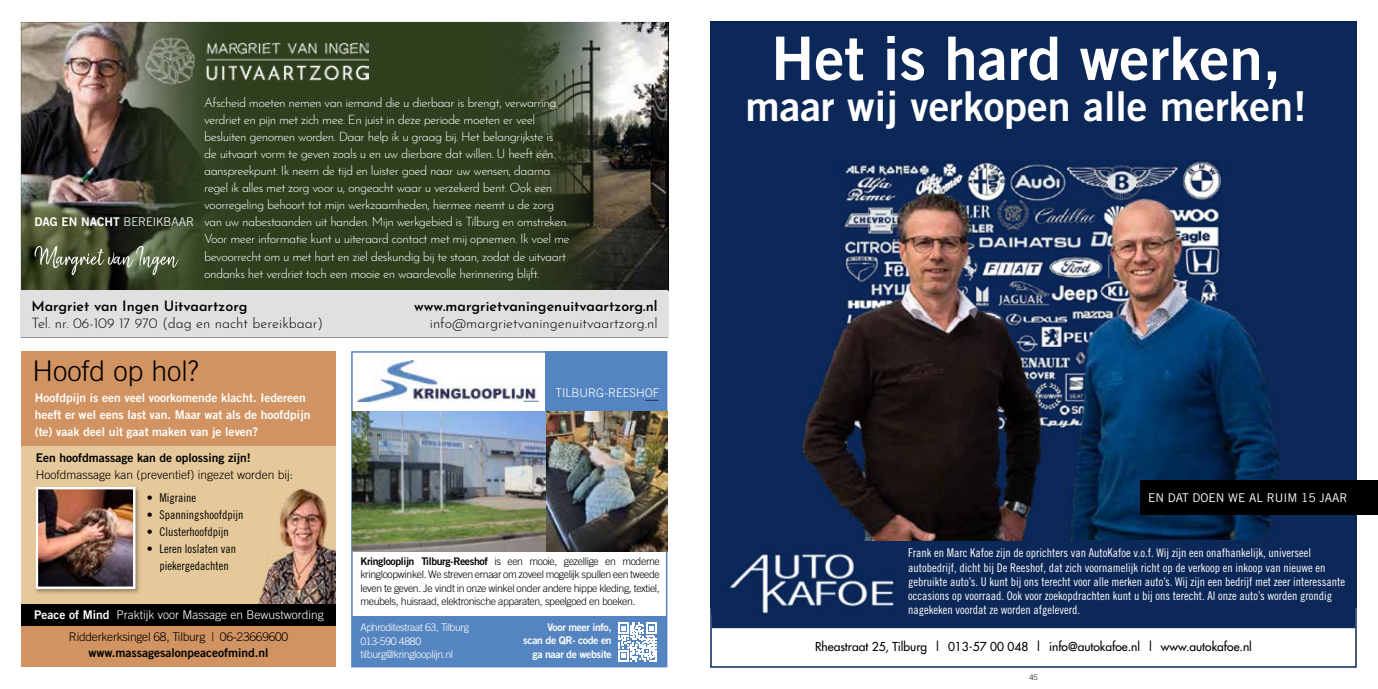
<style>
.page{position:relative;width:1378px;height:689px;background:#fff}
.page>*{position:absolute;margin:0;border:0;box-sizing:border-box;transform-origin:0 0}
.t1{font:60px "Trade Gothic LT Std Bd 2";color:#fff}
.t2{font:41.25px "Trade Gothic LT Std Bd 2";color:#fff}
.t3{font:300 28.5px "Trade Gothic LT Std";color:#000}
.t4{font:300 14.25px "Josefin Sans";color:#000}
.t5{font:600 14.25px "Josefin Sans";color:#000}
.t6{font:300 12.75px/17px "Josefin Sans";letter-spacing:-.045em;color:#fff}
.t7{font:12px/14.2px "Trade Gothic LT Std Cn 18";color:#fff}
.t8{font:12px/17px "Trade Gothic LT Std Bd 2";color:#fff}
.t9{font:12px/17px "Trade Gothic LT Std Cn 18";color:#000;text-align:center}
.t10{font:12px "Futura LT";color:#000}
.t11{font:12px "Trade Gothic LT Std Bd 2";color:#000}
.t12{font:300 12px "Trade Gothic LT Std";color:#fff}
.t13{font:300 12px "Trade Gothic LT Std";color:#000}
.t14{font:300 12px "Trade Gothic LT Std";letter-spacing:-.02em;color:#000}
.t15{font:12px "Trade Gothic LT Std";color:#fff}
.t16{font:300 10.5px/13.5px "Trade Gothic LT Std";letter-spacing:-.035em;color:#000;text-align:justify}
.t17{font:300 10.5px/13.5px "Trade Gothic LT Std";letter-spacing:-.035em;color:#fff}
.t18{font:10.5px/13.5px "Trade Gothic LT Std Bd 2";letter-spacing:-.035em;color:#fff;text-align:right}
.t19{font:300 7.5px "Trade Gothic LT Std";color:#000}
.s1{font-family:"Trade Gothic LT Std";font-weight:300}
.s2{font-family:"Trade Gothic LT Std Bd 2";font-weight:400}
</style>
<div class="page">
<div style="left:21px;top:22px;width:647px;height:315px;background:#2f3f1e"></div>
<img style="left:21px;top:22px;width:188px;height:268px">
<img style="left:522px;top:22px;width:147px;height:268px">
<img style="left:145px;top:34px;width:223px;height:54px">
<div style="left:21px;top:290px;width:647px;height:47px;background:#e0e0e0"></div>
<svg style="left:34px;top:246px;width:145px;height:30px"></svg>
<div style="left:21px;top:351px;width:315px;height:314px;background:#e5c99a"></div>
<img style="left:257px;top:489px;width:79px;height:115px">
<div style="left:21px;top:351px;width:315px;height:95px;background:#d19361"></div>
<div style="left:21px;top:611px;width:315px;height:56px;background:#d19361"></div>
<img style="left:35px;top:487px;width:105px;height:107px">
<img style="left:39px;top:490px;width:93px;height:96px">
<div style="left:36px;top:487px;width:99px;height:102px;border:2px solid #fff"></div>
<div style="left:21px;top:604px;width:315px;height:21px;background:#000"></div>
<svg style="left:351px;top:351px;width:316px;height:316px"></svg>
<img style="left:357px;top:360px;width:181px;height:42px">
<div style="left:545px;top:352px;width:121px;height:60px;background:#5585c0"></div>
<img style="left:353px;top:412px;width:314px;height:140px">
<svg style="left:645px;top:400px;width:13px;height:1px"></svg>
<div style="left:352px;top:616px;width:314px;height:51px;background:#5585c0"></div>
<svg style="left:618px;top:622px;width:38px;height:39px"></svg>
<svg style="left:710px;top:608px;width:646px;height:60px"></svg>
<div style="left:712px;top:23px;width:643px;height:605px;background:#0c2858"></div>
<img style="left:712px;top:549px;width:188px;height:65px">
<img style="left:775px;top:179px;width:515px;height:361px">
<div style="left:1356px;top:480px;width:22px;height:34px;background:#000"></div>
<hr style="left:1355px;top:480px;width:1px;height:34px;background:#000">
<div style="left:1140px;top:480px;width:215px;height:34px;background:#000"></div>
<p class="t8" style="left:35px;top:213px;width:161px">DAG EN NACHT <span class="s1">BEREIKBAAR</span></p>
<p class="t6" style="left:204px;top:93px;width:367px">Afscheid moeten nemen van iemand die u dierbaar is brengt, verwarring, verdriet en pijn met zich mee. En juist in deze periode moeten er veel besluiten genomen worden. Daar help ik u graag bij. Het belangrijkste is<br>de uitvaart vorm te geven zoals u en uw dierbare dat willen. U heeft één aanspreekpunt. Ik neem de tijd en luister goed naar uw wensen, daarna regel ik alles met zorg voor u, ongeacht waar u verzekerd bent. Ook een voorregeling behoort tot mijn werkzaamheden, hiermee neemt u de zorg van uw nabestaanden uit handen. Mijn werkgebied is Tilburg en omstreken.<br>Voor meer informatie kunt u uiteraard contact met mij opnemen. Ik voel me bevoorrecht om u met hart en ziel deskundig bij te staan, zodat de uitvaart ondanks het verdriet toch een mooie en waardevolle herinnering blijft.</p>
<p class="t5" style="left:31px;top:293px;width:217px">Margriet van Ingen Uitvaartzorg</p>
<p class="t4" style="left:31px;top:311px;width:293px">Tel. nr. 06-109 17 970 (dag en nacht bereikbaar)</p>
<h3 class="t3" style="left:33px;top:354px;width:168px">Hoofd op hol?</h3>
<p class="t8" style="left:35px;top:389px;width:277px">Hoofdpijn is een veel voorkomende klacht. Iedereen heeft er wel eens last van. Maar wat als de hoofdpijn (te) vaak deel uit gaat maken van je leven?</p>
<p class="t11" style="left:36px;top:450px;width:216px">Een hoofdmassage kan de oplossing zijn!</p>
<p class="t13" style="left:36px;top:467px;width:259px">Hoofdmassage kan (preventief) ingezet worden bij:</p>
<p class="t9" style="left:147px;top:489px;width:51px">• Migraine</p>
<p class="t9" style="left:147px;top:506px;width:98px">• Spanningshoofdpijn</p>
<p class="t9" style="left:147px;top:523px;width:84px">• Clusterhoofdpijn</p>
<p class="t9" style="left:147px;top:540px;width:91px">• Leren loslaten van piekergedachten</p>
<p class="t12" style="left:34px;top:607px;width:291px"><span class="s2">Peace of Mind</span> Praktijk voor Massage en Bewustwording</p>
<p class="t14" style="left:69px;top:630px;width:221px">Ridderkerksingel 68, Tilburg | 06-23669600</p>
<p class="t11" style="left:89px;top:645px;width:182px">www.massagesalonpeaceofmind.nl</p>
<p class="t5" style="left:414px;top:293px;width:245px">www.margrietvaningenuitvaartzorg.nl</p>
<p class="t4" style="left:430px;top:311px;width:229px">info@margrietvaningenuitvaartzorg.nl</p>
<p class="t12" style="left:555px;top:386px;width:106px">TILBURG-REESHOF</p>
<p class="t16" style="left:360px;top:554px;width:301px"><span class="s2">Kringlooplijn Tilburg-Reeshof</span> is een mooie, gezellige en moderne kringloopwinkel. We streven ernaar om zoveel mogelijk spullen een tweede leven te geven. Je vindt in onze winkel onder andere hippe kleding, textiel, meubels, huisraad, elektronische apparaten, speelgoed en boeken.</p>
<p class="t17" style="left:360px;top:620px;width:110px">Aphroditestraat 63, Tilburg<br>013-590 4880 tilburg@kringlooplijn.nl</p>
<p class="t18" style="left:523px;top:620px;width:90px">Voor meer info,<br>scan de QR- code en ga naar de website</p>
<h1 class="t1" style="left:771px;top:21px;width:511px">Het is hard werken,</h1>
<h2 class="t2" style="left:745px;top:81px;width:563px">maar wij verkopen alle merken!</h2>
<p class="t15" style="left:1148px;top:490px;width:201px">EN DAT DOEN WE AL RUIM 15 JAAR</p>
<p class="t7" style="left:908px;top:546px;width:438px">Frank en Marc Kafoe zijn de oprichters van AutoKafoe v.o.f. Wij zijn een onafhankelijk, universeel autobedrijf, dicht bij De Reeshof, dat zich voornamelijk richt op de verkoop en inkoop van nieuwe en gebruikte auto’s. U kunt bij ons terecht voor alle merken auto’s. Wij zijn een bedrijf met zeer interessante occasions op voorraad. Ook voor zoekopdrachten kunt u bij ons terecht. Al onze auto’s worden grondig nagekeken voordat ze worden afgeleverd.</p>
<p class="t10" style="left:815px;top:638px;width:438px">Rheastraat 25, Tilburg | 013-57 00 048 | info@autokafoe.nl | www.autokafoe.nl</p>
<p class="t19" style="left:1029px;top:672px;width:10px">45</p>
</div>
